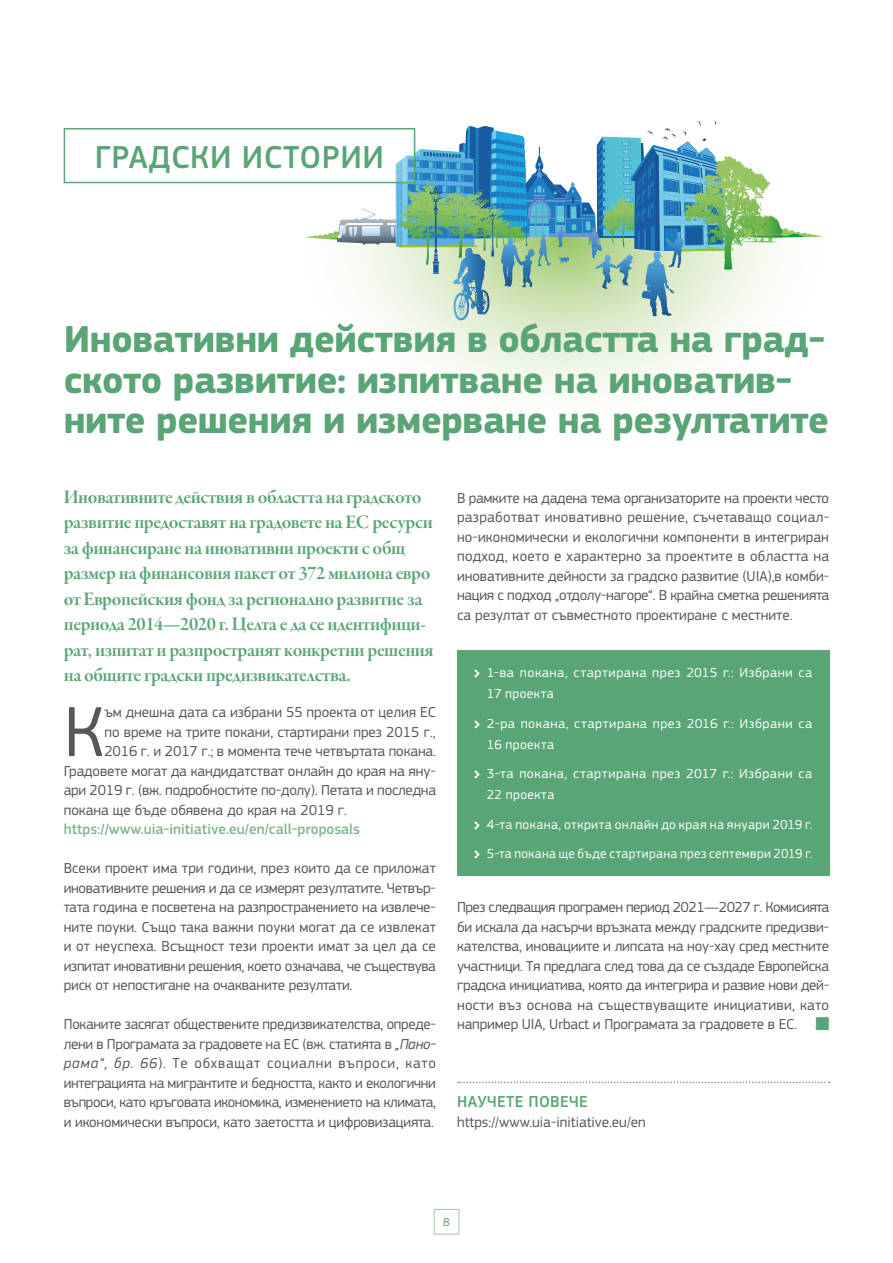
<style>
.page{position:relative;width:893px;height:1263px;background:#fff}
.page>*{position:absolute;margin:0;border:0;box-sizing:border-box;transform-origin:0 0}
.t1{font:73.8px "EC Square Sans Pro";color:#575756}
.t2{font:700 39px/40.5px "EC Square Sans Pro";letter-spacing:-.01em;color:#59a576}
.t3{font:500 33px "EC Square Sans Pro";letter-spacing:.02em;color:#59a576}
.t4{font:19.5px/25.5px "Garamond Premr Pro Smbd Subh";letter-spacing:-.02em;color:#59a576}
.t5{font:500 16.5px "EC Square Sans Pro";letter-spacing:.02em;color:#59a576}
.t6{font:15px/19.5px "EC Square Sans Pro";letter-spacing:-.01em;color:#575756;text-align:justify}
.t7{font:500 15px "EC Square Sans Pro";color:#82b690}
.t8{font:13.5px/21px "EC Square Sans Pro";letter-spacing:.035em;color:#fff}
.t9{font:12px "EC Square Sans Pro";color:#59a576}
.s1{font-style:italic}
</style>
<div class="page">
<svg style="left:382px;top:321px;width:364px;height:73px"></svg>
<svg style="left:305px;top:120px;width:517px;height:201px"></svg>
<div style="left:434px;top:1209px;width:25px;height:25px;border:1px solid #a4c8ab"></div>
<svg style="left:458px;top:1081px;width:371px;height:2px"></svg>
<div style="left:64px;top:129px;width:351px;height:54px;background:#fff"></div>
<div style="left:64px;top:128px;width:351px;height:55px;border:2px solid #59a576"></div>
<div style="left:457px;top:650px;width:372px;height:225px;background:#59a576"></div>
<h3 class="t3" style="left:95px;top:138px;width:291px">ГРАДСКИ ИСТОРИИ</h3>
<h2 class="t2" style="left:64px;top:321px;width:767px">Иновативни действия в областта на град&shy;ското развитие: изпитване на иноватив&shy;ните решения и измерване на резултатите</h2>
<p class="t4" style="left:64px;top:484px;width:371px">Иновативните действия в областта на градското развитие предоставят на градовете на ЕС ресурси за финансиране на иновативни проекти с общ размер на финансовия пакет от 372 милиона евро от Европейския фонд за регионално развитие за периода 2014—2020 г. Целта е да се идентифици&shy;рат, изпитат и разпространят конкретни решения на общите градски предизвикателства.</p>
<h1 class="t1" style="left:64px;top:689px;width:42px">К</h1>
<p class="t6" style="left:104px;top:702px;width:333px">ъм днешна дата са избрани 55 проекта от целия ЕС</p>
<p class="t6" style="left:104px;top:722px;width:333px">по време на трите покани, стартирани през 2015 г.,</p>
<p class="t6" style="left:104px;top:741px;width:333px">2016 г. и 2017 г.; в момента тече четвъртата покана.</p>
<p class="t6" style="left:64px;top:761px;width:374px">Градовете могат да кандидатстват онлайн до края на яну-</p>
<p class="t6" style="left:64px;top:780px;width:374px">ари 2019 г. (вж. подробностите по-долу). Петата и последна</p>
<p class="t6" style="left:64px;top:800px;width:285px">покана ще бъде обявена до края на 2019 г.</p>
<p class="t7" style="left:64px;top:820px;width:298px">https://www.uia-initiative.eu/en/call-proposals</p>
<p class="t6" style="left:64px;top:858px;width:374px">Всеки проект има три години, през които да се приложат иновативните решения и да се измерят резултатите. Четвър&shy;тата година е посветена на разпространението на извлече&shy;ните поуки. Също така важни поуки могат да се извлекат и от неуспеха. Всъщност тези проекти имат за цел да се изпитат иновативни решения, което означава, че съществува риск от непостигане на очакваните резултати.</p>
<p class="t6" style="left:64px;top:1014px;width:374px">Поканите засягат обществените предизвикателства, опреде&shy;лени в Програмата за градовете на ЕС (вж. статията в <span class="s1">„Пано&shy;рама“, бр. 66</span>). Те обхващат социални въпроси, като интеграцията на мигрантите и бедността, както и екологични въпроси, като кръговата икономика, изменението на климата, и икономически въпроси, като заетостта и цифровизацията.</p>
<p class="t6" style="left:457px;top:488px;width:374px">В рамките на дадена тема организаторите на проекти често разработват иновативно решение, съчетаващо социал&shy;но-икономически и екологични компоненти в интегриран подход, което е характерно за проектите в областта на иновативните дейности за градско развитие (UIA),в комби&shy;нация с подход „отдолу-нагоре“. В крайна сметка решенията са резултат от съвместното проектиране с местните.</p>
<p class="t8" style="left:487px;top:662px;width:327px">1-ва покана, стартирана през 2015 г.: Избрани са<br>17 проекта</p>
<p class="t8" style="left:487px;top:713px;width:327px">2-ра покана, стартирана през 2016 г.: Избрани са<br>16 проекта</p>
<p class="t8" style="left:487px;top:763px;width:327px">3-та покана, стартирана през 2017 г.: Избрани са<br>22 проекта</p>
<p class="t8" style="left:487px;top:810px;width:327px;line-height:29.5px">4-та покана, открита онлайн до края на януари 2019 г.<br>5-та покана ще бъде стартирана през септември 2019 г.</p>
<p class="t6" style="left:457px;top:897px;width:374px">През следващия програмен период 2021—2027 г. Комисията би искала да насърчи връзката между градските предизви&shy;кателства, иновациите и липсата на ноу-хау сред местните участници. Тя предлага след това да се създаде Европейска градска инициатива, която да интегрира и развие нови дей&shy;ности въз основа на съществуващите инициативи, като например UIA, Urbact и Програмата за градовете в ЕС.</p>
<p class="t5" style="left:457px;top:1092px;width:132px">НАУЧЕТЕ ПОВЕЧЕ</p>
<p class="t6" style="left:457px;top:1112px;width:190px">https://www.uia-initiative.eu/en</p>
<p class="t9" style="left:443px;top:1215px;width:8px">8</p>
</div>
